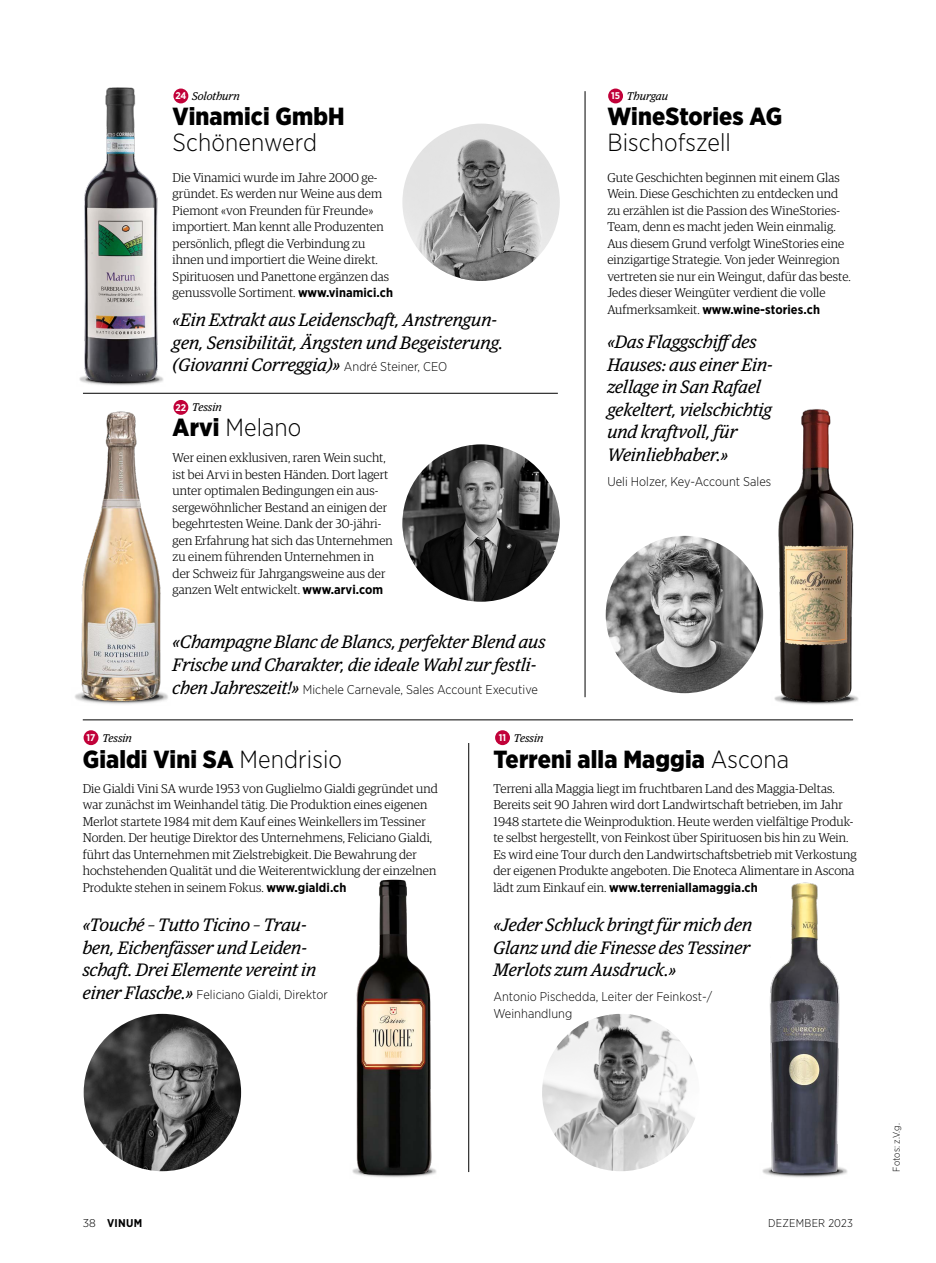
<style>
.page{position:relative;width:936px;height:1263px;background:#fff}
.page>*{position:absolute;margin:0;border:0;box-sizing:border-box;transform-origin:0 0}
.t1{font:900 24.75px "Gotham Narrow";letter-spacing:.005em;color:#000}
.t2{font:300 24.75px "Gotham Narrow";letter-spacing:.005em;color:#000}
.t3{font:italic 18px/22.5px "Guardian Egyp";letter-spacing:.005em;color:#000}
.t4{font:300 12.75px/16.5px "Guardian Egyp";letter-spacing:.005em;color:#000}
.t5{font:300 12.75px/16.5px "Gotham Narrow";letter-spacing:.005em;color:#000}
.t6{font:700 12.75px "Gotham Narrow";letter-spacing:.005em;color:#000}
.t7{font:italic 11.25px "Guardian Egyp";letter-spacing:.005em;color:#000}
.t8{font:300 11.25px "Gotham Narrow";letter-spacing:.02em;color:#000}
.t9{font:700 11.25px "Gotham Narrow";letter-spacing:.02em;color:#000}
.t10{font:300 9.75px "Gotham Narrow";color:#000}
.s1{font-family:"Gotham Narrow";font-weight:700;font-style:normal;font-size:9.75px;color:#fff}
.s2{font-family:"Gotham Narrow";font-weight:700}
.s3{font-family:"Gotham Narrow";font-weight:300;font-style:normal;font-size:12.75px}
.s4{font-weight:900}
.s5{font-family:"Guardian Egyp";font-weight:400;font-style:italic;font-size:18px}
.s6{font-family:"Guardian Egyp";font-weight:300}
.s7{font-weight:300}
</style>
<div class="page">
<img style="left:762px;top:882px;width:86px;height:296px">
<hr style="left:584px;top:91px;width:1px;height:606px;background:#000">
<hr style="left:468px;top:743px;width:1px;height:429px;background:#000">
<hr style="left:83px;top:393px;width:475px;height:1px;background:#000">
<hr style="left:83px;top:719px;width:770px;height:1px;background:#000">
<img style="left:402px;top:124px;width:157px;height:157px;border-radius:79px">
<img style="left:402px;top:444px;width:157px;height:158px;border-radius:79px">
<img style="left:84px;top:1014px;width:157px;height:157px;border-radius:79px">
<img style="left:542px;top:1014px;width:157px;height:157px;border-radius:79px">
<img style="left:605px;top:536px;width:158px;height:157px;border-radius:79px">
<img style="left:79px;top:87px;width:98px;height:307px">
<img style="left:760px;top:409px;width:99px;height:296px">
<img style="left:75px;top:411px;width:93px;height:293px">
<img style="left:352px;top:879px;width:85px;height:299px">
<div style="left:173px;top:89px;width:15px;height:14px;background:#c10139;border-radius:50%"></div>
<div style="left:608px;top:89px;width:15px;height:14px;background:#c10139;border-radius:50%"></div>
<div style="left:84px;top:730px;width:14px;height:15px;background:#c10139;border-radius:50%"></div>
<div style="left:495px;top:730px;width:15px;height:15px;background:#c10139;border-radius:50%"></div>
<div style="left:173px;top:400px;width:15px;height:15px;background:#c10139;border-radius:50%"></div>
<p class="t7" style="left:175px;top:88px;width:66px"><span class="s1">24</span> Solothurn</p>
<p class="t7" style="left:611px;top:88px;width:58px"><span class="s1">15</span> Thurgau</p>
<h1 class="t1" style="left:173px;top:100px;width:173px">Vinamici GmbH</h1>
<h1 class="t2" style="left:173px;top:127px;width:146px">Schönenwerd</h1>
<p class="t4" style="left:173px;top:169px;width:222px">Die Vinamici wurde im Jahre 2000 ge&shy;gründet. Es werden nur Weine aus dem Piemont «von Freunden für Freunde» importiert. Man kennt alle Produzenten persönlich, pflegt die Verbindung zu ihnen und importiert die Weine direkt.<br>Spirituosen und Panettone ergänzen das genussvolle Sortiment. <span class="s2">www.vinamici.ch</span></p>
<h2 class="t3" style="left:173px;top:308px;width:332px">«Ein Extrakt aus Leidenschaft, Anstrengun&shy;gen, Sensibilität, Ängsten und Begeisterung. (Giovanni Correggia)» <span class="s3">André Steiner, CEO</span></h2>
<p class="t7" style="left:175px;top:400px;width:48px"><span class="s1">22</span> Tessin</p>
<h1 class="t2" style="left:173px;top:412px;width:130px"><span class="s4">Arvi</span> Melano</h1>
<p class="t4" style="left:173px;top:449px;width:222px">Wer einen exklusiven, raren Wein sucht, ist bei Arvi in besten Händen. Dort lagert unter optimalen Bedingungen ein aus&shy;sergewöhnlicher Bestand an einigen der begehrtesten Weine. Dank der 30-jähri&shy;gen Erfahrung hat sich das Unternehmen zu einem führenden Unternehmen in der Schweiz für Jahrgangsweine aus der ganzen Welt entwickelt. <span class="s2">www.arvi.com</span></p>
<h2 class="t3" style="left:173px;top:630px;width:374px">«Champagne Blanc de Blancs, perfekter Blend aus<br>Frische und Charakter, die ideale Wahl zur festli-</h2>
<p class="t5" style="left:173px;top:680px;width:367px"><span class="s5">chen Jahreszeit!»</span> Michele Carnevale, Sales Account Executive</p>
<p class="t7" style="left:87px;top:730px;width:47px"><span class="s1">17</span> Tessin</p>
<p class="t7" style="left:499px;top:730px;width:46px"><span class="s1">11</span> Tessin</p>
<h1 class="t1" style="left:607px;top:100px;width:176px">WineStories AG</h1>
<h1 class="t2" style="left:607px;top:127px;width:125px">Bischofszell</h1>
<p class="t4" style="left:607px;top:169px;width:245px">Gute Geschichten beginnen mit einem Glas Wein. Diese Geschichten zu entdecken und zu erzählen ist die Passion des WineStories-Team, denn es macht jeden Wein einmalig.<br>Aus diesem Grund verfolgt WineStories eine einzigartige Strategie. Von jeder Weinregion vertreten sie nur ein Weingut, dafür das beste.<br>Jedes dieser Weingüter verdient die volle</p>
<p class="t6" style="left:607px;top:301px;width:214px"><span class="s6">Aufmerksamkeit.</span> www.wine-stories.ch</p>
<h2 class="t3" style="left:607px;top:330px;width:167px">«Das Flaggschiffdes<br>Hauses: aus einer Ein&shy;zellage in San Rafael gekeltert, vielschichtig und kraftvoll, für<br>Weinliebhaber.»</h2>
<p class="t5" style="left:607px;top:473px;width:165px">Ueli Holzer, Key-Account Sales</p>
<h1 class="t1" style="left:83px;top:743px;width:261px">Gialdi Vini SA <span class="s7">Mendrisio</span></h1>
<p class="t4" style="left:83px;top:779px;width:356px">Die Gialdi Vini SA wurde 1953 von Guglielmo Gialdi gegründet und war zunächst im Weinhandel tätig. Die Produktion eines eigenen Merlot startete 1984 mit dem Kauf eines Weinkellers im Tessiner Norden. Der heutige Direktor des Unternehmens, Feliciano Gialdi, führt das Unternehmen mit Zielstrebigkeit. Die Bewahrung der hochstehenden Qualität und die Weiterentwicklung der einzelnen Produkte stehen in seinem Fokus. <span class="s2">www.gialdi.ch</span></p>
<h2 class="t3" style="left:83px;top:912px;width:235px">«Touché – Tutto Ticino – Trau&shy;ben, Eichenfässer und Leiden&shy;schaft. Drei Elemente vereint in</h2>
<p class="t5" style="left:83px;top:985px;width:247px"><span class="s5">einer Flasche.»</span> Feliciano Gialdi, Direktor</p>
<h1 class="t1" style="left:493px;top:743px;width:297px">Terreni alla Maggia <span class="s7">Ascona</span></h1>
<p class="t4" style="left:493px;top:779px;width:365px">Terreni alla Maggia liegt im fruchtbaren Land des Maggia-Deltas.<br>Bereits seit 90 Jahren wird dort Landwirtschaft betrieben, im Jahr 1948 startete die Weinproduktion. Heute werden vielfältige Produk&shy;te selbst hergestellt, von Feinkost über Spirituosen bis hin zu Wein.<br>Es wird eine Tour durch den Landwirtschaftsbetrieb mit Verkostung der eigenen Produkte angeboten. Die Enoteca Alimentare in Ascona</p>
<p class="t6" style="left:493px;top:879px;width:266px"><span class="s6">lädt zum Einkauf ein.</span> www.terreniallamaggia.ch</p>
<h2 class="t3" style="left:493px;top:912px;width:260px;text-align:justify">«Jeder Schluck bringt für mich den Glanz und die Finesse des Tessiner Merlots zum Ausdruck.»</h2>
<p class="t5" style="left:493px;top:988px;width:220px">Antonio Pischedda, Leiter der Feinkost-/<br>Weinhandlung</p>
<p class="t9" style="left:83px;top:1216px;width:61px"><span class="s7">38</span> VINUM</p>
<p class="t8" style="left:768px;top:1216px;width:86px">DEZEMBER 2023</p>
<p class="t10" style="left:890px;top:1172px;width:50px;rotate:-90deg">Fotos: z.V.g.</p>
</div>
